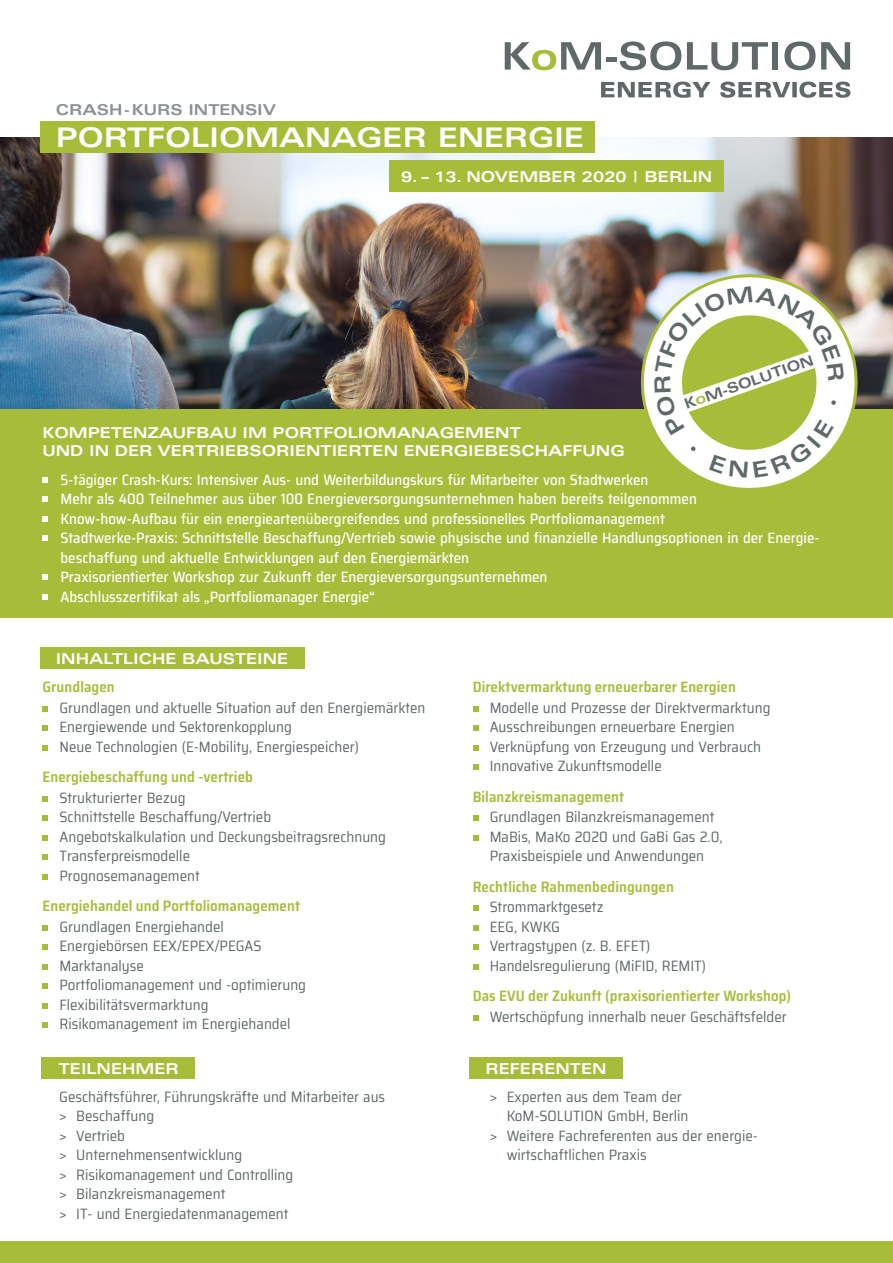
<style>
.page{position:relative;width:893px;height:1263px;background:#fff}
.page>*{position:absolute;margin:0;border:0;box-sizing:border-box;transform-origin:0 0}
.Head_Titel_01{font:700 expanded 27px "Univers";color:#fff}
.kom-s_Fließtext{font:semi-condensed 15px/19.5px "Saira";color:#60696a}
.kom-s_Fließtext-2{font:500 semi-condensed 15px/19.5px "Saira";color:#fff}
.t1{font:600 semi-condensed 15px "Saira";letter-spacing:.005em;color:#a7bd39}
.t2{font:700 expanded 15px/18px "Univers";color:#fff}
.t3{font:700 expanded 15px "Univers";color:#8a9295}
.t4{font:700 expanded 14.25px "Univers";color:#60696a}
.s1{color:#a7bd39}
</style>
<div class="page">
<img style="left:0;top:137px;width:893px;height:272px">
<div style="left:40px;top:122px;width:555px;height:31px;background:#a7bd39"></div>
<div style="left:40px;top:648px;width:264px;height:21px;background:#a7bd39"></div>
<svg style="left:43px;top:706px;width:5px;height:6px"></svg>
<svg style="left:43px;top:725px;width:5px;height:6px"></svg>
<svg style="left:43px;top:745px;width:5px;height:5px"></svg>
<svg style="left:43px;top:796px;width:5px;height:5px"></svg>
<svg style="left:43px;top:815px;width:5px;height:6px"></svg>
<svg style="left:43px;top:835px;width:5px;height:5px"></svg>
<svg style="left:43px;top:854px;width:5px;height:6px"></svg>
<svg style="left:43px;top:874px;width:5px;height:5px"></svg>
<svg style="left:43px;top:925px;width:5px;height:5px"></svg>
<svg style="left:43px;top:944px;width:5px;height:6px"></svg>
<svg style="left:43px;top:964px;width:5px;height:5px"></svg>
<svg style="left:43px;top:983px;width:5px;height:6px"></svg>
<svg style="left:43px;top:1003px;width:5px;height:5px"></svg>
<svg style="left:43px;top:1022px;width:5px;height:6px"></svg>
<svg style="left:473px;top:706px;width:5px;height:6px"></svg>
<svg style="left:473px;top:725px;width:5px;height:6px"></svg>
<svg style="left:473px;top:745px;width:5px;height:5px"></svg>
<svg style="left:473px;top:764px;width:5px;height:6px"></svg>
<svg style="left:473px;top:815px;width:5px;height:6px"></svg>
<svg style="left:473px;top:835px;width:5px;height:5px"></svg>
<svg style="left:473px;top:905px;width:5px;height:6px"></svg>
<svg style="left:473px;top:925px;width:5px;height:5px"></svg>
<svg style="left:473px;top:944px;width:5px;height:6px"></svg>
<svg style="left:473px;top:964px;width:5px;height:5px"></svg>
<svg style="left:473px;top:1015px;width:5px;height:5px"></svg>
<div style="left:0;top:409px;width:893px;height:209px;background:#a7bd39"></div>
<div style="left:0;top:1241px;width:893px;height:22px;background:#a7bd39"></div>
<svg style="left:43px;top:477px;width:5px;height:6px"></svg>
<svg style="left:43px;top:496px;width:5px;height:6px"></svg>
<svg style="left:43px;top:516px;width:5px;height:6px"></svg>
<svg style="left:43px;top:535px;width:5px;height:6px"></svg>
<svg style="left:43px;top:574px;width:5px;height:6px"></svg>
<svg style="left:43px;top:594px;width:5px;height:6px"></svg>
<div style="left:41px;top:1058px;width:154px;height:21px;background:#a7bd39"></div>
<div style="left:469px;top:1058px;width:154px;height:21px;background:#a7bd39"></div>
<div style="left:390px;top:160px;width:334px;height:32px;background:#a7bd39"></div>
<img style="left:635px;top:268px;width:229px;height:220px">
<svg style="left:505px;top:42px;width:96px;height:28px"></svg>
<div style="left:606px;top:57px;width:10px;height:5px;background:#60696a"></div>
<svg style="left:620px;top:41px;width:61px;height:29px"></svg>
<svg style="left:687px;top:42px;width:81px;height:28px"></svg>
<div style="left:772px;top:42px;width:6px;height:28px;background:#60696a"></div>
<svg style="left:784px;top:41px;width:66px;height:29px"></svg>
<svg style="left:601px;top:82px;width:109px;height:16px"></svg>
<svg style="left:720px;top:82px;width:130px;height:16px"></svg>
<svg style="left:654px;top:286px;width:190px;height:192px"></svg>
<p class="t3" style="left:56px;top:101px;width:222px">CRASH-KURS INTENSIV</p>
<p class="Head_Titel_01" style="left:56px;top:123px;width:530px">PORTFOLIOMANAGER ENERGIE</p>
<p class="t2" style="left:401px;top:167px;width:313px">9. – 13. NOVEMBER 2020 | BERLIN</p>
<p class="t4" style="left:682px;top:396px;width:137px;rotate:-19deg">K<span class="s1">o</span>M-SOLUTION</p>
<p class="t2" style="left:43px;top:424px;width:584px">KOMPETENZAUFBAU IM PORTFOLIOMANAGEMENT<br>UND IN DER VERTRIEBSORIENTIERTEN ENERGIEBESCHAFFUNG</p>
<p class="kom-s_Fließtext-2" style="left:61px;top:469px;width:589px">5-tägiger Crash-Kurs: Intensiver Aus- und Weiterbildungskurs für Mitarbeiter von Stadtwerken</p>
<p class="kom-s_Fließtext-2" style="left:61px;top:489px;width:638px">Mehr als 400 Teilnehmer aus über 100 Energieversorgungsunternehmen haben bereits teilgenommen</p>
<p class="kom-s_Fließtext-2" style="left:61px;top:508px;width:606px">Know-how-Aufbau für ein energieartenübergreifendes und professionelles Portfoliomanagement</p>
<p class="kom-s_Fließtext-2" style="left:61px;top:528px;width:760px">Stadtwerke-Praxis: Schnittstelle Beschaffung/Vertrieb sowie physische und finanzielle Handlungsoptionen in der Energie&shy;beschaffung und aktuelle Entwicklungen auf den Energiemärkten</p>
<p class="kom-s_Fließtext-2" style="left:61px;top:567px;width:488px">Praxisorientierter Workshop zur Zukunft der Energieversorgungsunternehmen</p>
<p class="kom-s_Fließtext-2" style="left:61px;top:586px;width:316px">Abschlusszertifikat als „Portfoliomanager Energie“</p>
<p class="t2" style="left:56px;top:650px;width:234px">INHALTLICHE BAUSTEINE</p>
<p class="t1" style="left:43px;top:676px;width:74px">Grundlagen</p>
<p class="kom-s_Fließtext" style="left:60px;top:698px;width:368px">Grundlagen und aktuelle Situation auf den Energiemärkten</p>
<p class="kom-s_Fließtext" style="left:60px;top:717px;width:234px">Energiewende und Sektorenkopplung</p>
<p class="kom-s_Fließtext" style="left:60px;top:736px;width:301px">Neue Technologien (E-Mobility, Energiespeicher)</p>
<p class="t1" style="left:43px;top:766px;width:212px">Energiebeschaffung und -vertrieb</p>
<p class="kom-s_Fließtext" style="left:60px;top:787px;width:127px">Strukturierter Bezug</p>
<p class="kom-s_Fließtext" style="left:60px;top:807px;width:213px">Schnittstelle Beschaffung/Vertrieb</p>
<p class="kom-s_Fließtext" style="left:60px;top:826px;width:328px">Angebotskalkulation und Deckungsbeitragsrechnung</p>
<p class="kom-s_Fließtext" style="left:60px;top:846px;width:132px">Transferpreismodelle</p>
<p class="kom-s_Fließtext" style="left:60px;top:865px;width:142px">Prognosemanagement</p>
<p class="t1" style="left:43px;top:895px;width:259px">Energiehandel und Portfoliomanagement</p>
<p class="kom-s_Fließtext" style="left:60px;top:916px;width:166px">Grundlagen Energiehandel</p>
<p class="kom-s_Fließtext" style="left:60px;top:936px;width:203px">Energiebörsen EEX/EPEX/PEGAS</p>
<p class="kom-s_Fließtext" style="left:60px;top:955px;width:86px">Marktanalyse</p>
<p class="kom-s_Fließtext" style="left:60px;top:975px;width:248px">Portfoliomanagement und -optimierung</p>
<p class="kom-s_Fließtext" style="left:60px;top:994px;width:151px">Flexibilitätsvermarktung</p>
<p class="kom-s_Fließtext" style="left:60px;top:1014px;width:233px">Risikomanagement im Energiehandel</p>
<p class="t2" style="left:59px;top:1059px;width:121px">TEILNEHMER</p>
<p class="kom-s_Fließtext" style="left:59px;top:1086px;width:327px">Geschäftsführer, Führungskräfte und Mitarbeiter aus</p>
<p class="kom-s_Fließtext" style="left:59px;top:1106px;width:96px">&gt; Beschaffung</p>
<p class="kom-s_Fließtext" style="left:59px;top:1125px;width:67px">&gt; Vertrieb</p>
<p class="kom-s_Fließtext" style="left:59px;top:1145px;width:184px">&gt; Unternehmensentwicklung</p>
<p class="kom-s_Fließtext" style="left:59px;top:1164px;width:236px">&gt; Risikomanagement und Controlling</p>
<p class="kom-s_Fließtext" style="left:59px;top:1184px;width:168px">&gt; Bilanzkreismanagement</p>
<p class="kom-s_Fließtext" style="left:59px;top:1203px;width:231px">&gt; IT- und Energiedatenmanagement</p>
<p class="t1" style="left:473px;top:676px;width:265px">Direktvermarktung erneuerbarer Energien</p>
<p class="kom-s_Fließtext" style="left:490px;top:698px;width:282px">Modelle und Prozesse der Direktvermarktung</p>
<p class="kom-s_Fließtext" style="left:490px;top:717px;width:247px">Ausschreibungen erneuerbare Energien</p>
<p class="kom-s_Fließtext" style="left:490px;top:736px;width:273px">Verknüpfung von Erzeugung und Verbrauch</p>
<p class="kom-s_Fließtext" style="left:490px;top:756px;width:174px">Innovative Zukunftsmodelle</p>
<p class="t1" style="left:473px;top:785px;width:153px">Bilanzkreismanagement</p>
<p class="kom-s_Fließtext" style="left:490px;top:807px;width:226px">Grundlagen Bilanzkreismanagement</p>
<p class="kom-s_Fließtext" style="left:490px;top:826px;width:234px">MaBis, MaKo 2020 und GaBi Gas 2.0,<br>Praxisbeispiele und Anwendungen</p>
<p class="t1" style="left:473px;top:875px;width:203px">Rechtliche Rahmenbedingungen</p>
<p class="kom-s_Fließtext" style="left:490px;top:897px;width:115px">Strommarktgesetz</p>
<p class="kom-s_Fließtext" style="left:490px;top:916px;width:72px">EEG, KWKG</p>
<p class="kom-s_Fließtext" style="left:490px;top:936px;width:162px">Vertragstypen (z. B. EFET)</p>
<p class="kom-s_Fließtext" style="left:490px;top:955px;width:218px">Handelsregulierung (MiFID, REMIT)</p>
<p class="t1" style="left:473px;top:985px;width:320px">Das EVU der Zukunft (praxisorientierter Workshop)</p>
<p class="kom-s_Fließtext" style="left:490px;top:1006px;width:299px">Wertschöpfung innerhalb neuer Geschäftsfelder</p>
<p class="t2" style="left:485px;top:1059px;width:123px">REFERENTEN</p>
<p class="kom-s_Fließtext" style="left:507px;top:1086px;width:183px;text-indent:-17px">&gt; Experten aus dem Team der<br>KoM-SOLUTION GmbH, Berlin</p>
<p class="kom-s_Fließtext" style="left:507px;top:1125px;width:253px;text-indent:-17px">&gt; Weitere Fachreferenten aus der energie&shy;wirtschaftlichen Praxis</p>
</div>
